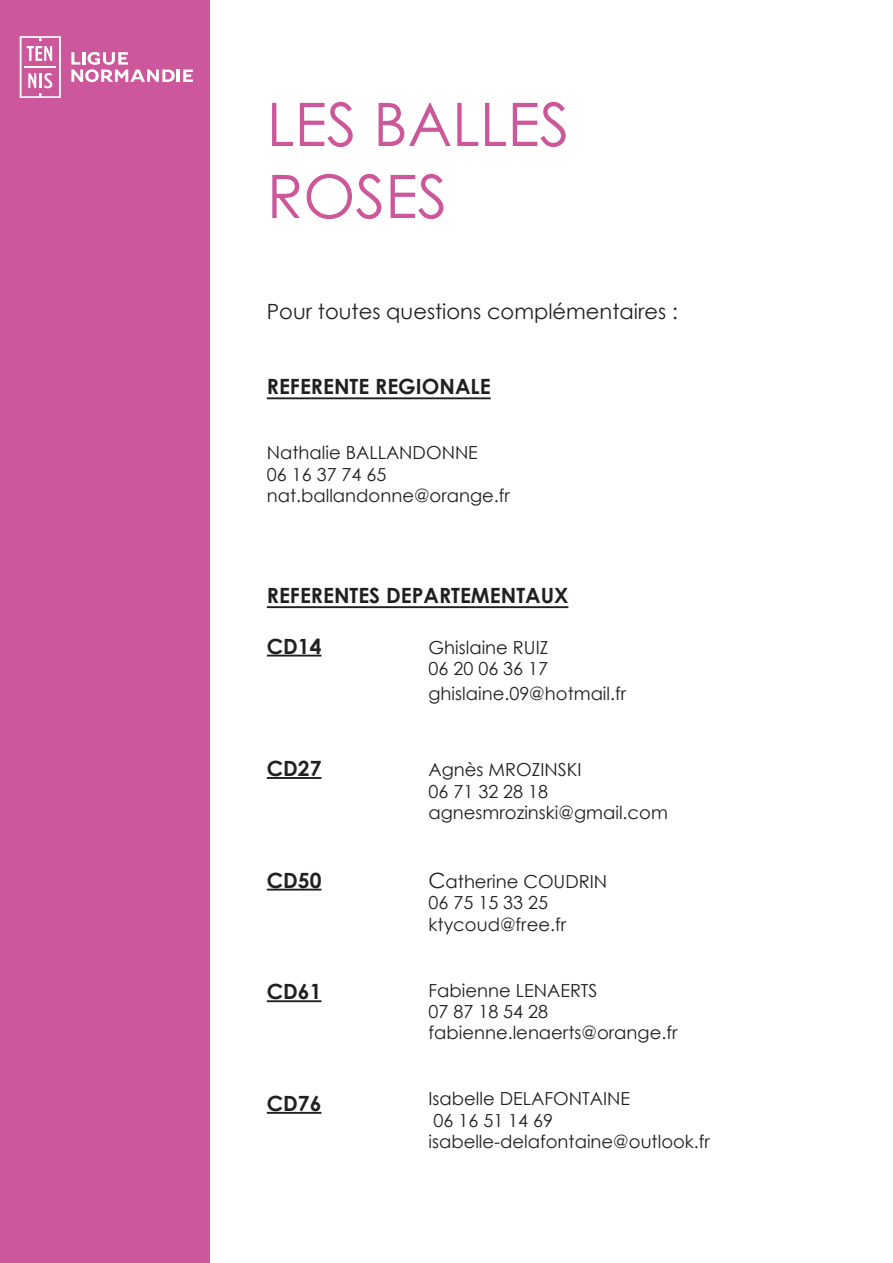
<style>
.page{position:relative;width:893px;height:1263px;background:#fff}
.page>*{position:absolute;margin:0;border:0;box-sizing:border-box;transform-origin:0 0}
.t1{font:60px/72px "Century Gothic";color:#cc579a}
.t2{font:700 21px "Century Gothic";color:#231f20}
.t3{font:21px "Century Gothic";color:#231f20}
.t4{font:18px/21.6px "Century Gothic";color:#231f20}
.s1{font-size:21px}
</style>
<div class="page">
<div style="left:0;top:0;width:209px;height:1263px;background:#cc579a"></div>
<hr style="left:267px;top:655px;width:54px;height:1px;background:#231f20">
<hr style="left:267px;top:777px;width:54px;height:2px;background:#231f20">
<hr style="left:267px;top:889px;width:54px;height:1px;background:#231f20">
<hr style="left:267px;top:1000px;width:54px;height:2px;background:#231f20">
<hr style="left:267px;top:1112px;width:54px;height:2px;background:#231f20">
<svg style="left:20px;top:36px;width:41px;height:62px"></svg>
<hr style="left:25px;top:66px;width:31px;height:2px;background:#fff">
<svg style="left:71px;top:52px;width:122px;height:30px"></svg>
<hr style="left:267px;top:397px;width:224px;height:2px;background:#231f20">
<hr style="left:267px;top:606px;width:301px;height:2px;background:#231f20">
<h1 class="t1" style="left:267px;top:93px;width:304px">LES BALLES<br>ROSES</h1>
<p class="t3" style="left:267px;top:302px;width:412px">Pour toutes questions complémentaires :</p>
<p class="t2" style="left:267px;top:377px;width:225px">REFERENTE REGIONALE</p>
<p class="t4" style="left:267px;top:443px;width:245px">Nathalie BALLANDONNE<br>06 16 37 74 65 nat.ballandonne@orange.fr</p>
<p class="t2" style="left:267px;top:586px;width:303px">REFERENTES DEPARTEMENTAUX</p>
<p class="t2" style="left:267px;top:636px;width:56px">CD14</p>
<p class="t4" style="left:428px;top:637px;width:121px">Ghislaine RUIZ<br>06 20 06 36 17</p>
<p class="t4" style="left:428px;top:684px;width:199px">ghislaine.09@hotmail.fr</p>
<p class="t2" style="left:267px;top:759px;width:56px">CD27</p>
<p class="t4" style="left:428px;top:760px;width:241px">Agnès MROZINSKI<br>06 71 32 28 18 agnesmrozinski@gmail.com</p>
<p class="t2" style="left:267px;top:870px;width:56px">CD50</p>
<p class="t4" style="left:428px;top:871px;width:180px"><span class="s1">C</span>atherine COUDRIN<br>06 75 15 33 25 ktycoud@free.fr</p>
<p class="t2" style="left:267px;top:982px;width:56px">CD61</p>
<p class="t4" style="left:428px;top:979px;width:250px;line-height:21.1px">Fabienne LENAERTS<br>07 87 18 54 28 fabienne.lenaerts@orange.fr</p>
<p class="t2" style="left:267px;top:1094px;width:56px">CD76</p>
<p class="t4" style="left:428px;top:1087px;width:283px">Isabelle DELAFONTAINE<br>06 16 51 14 69 isabelle-delafontaine@outlook.fr</p>
</div>
